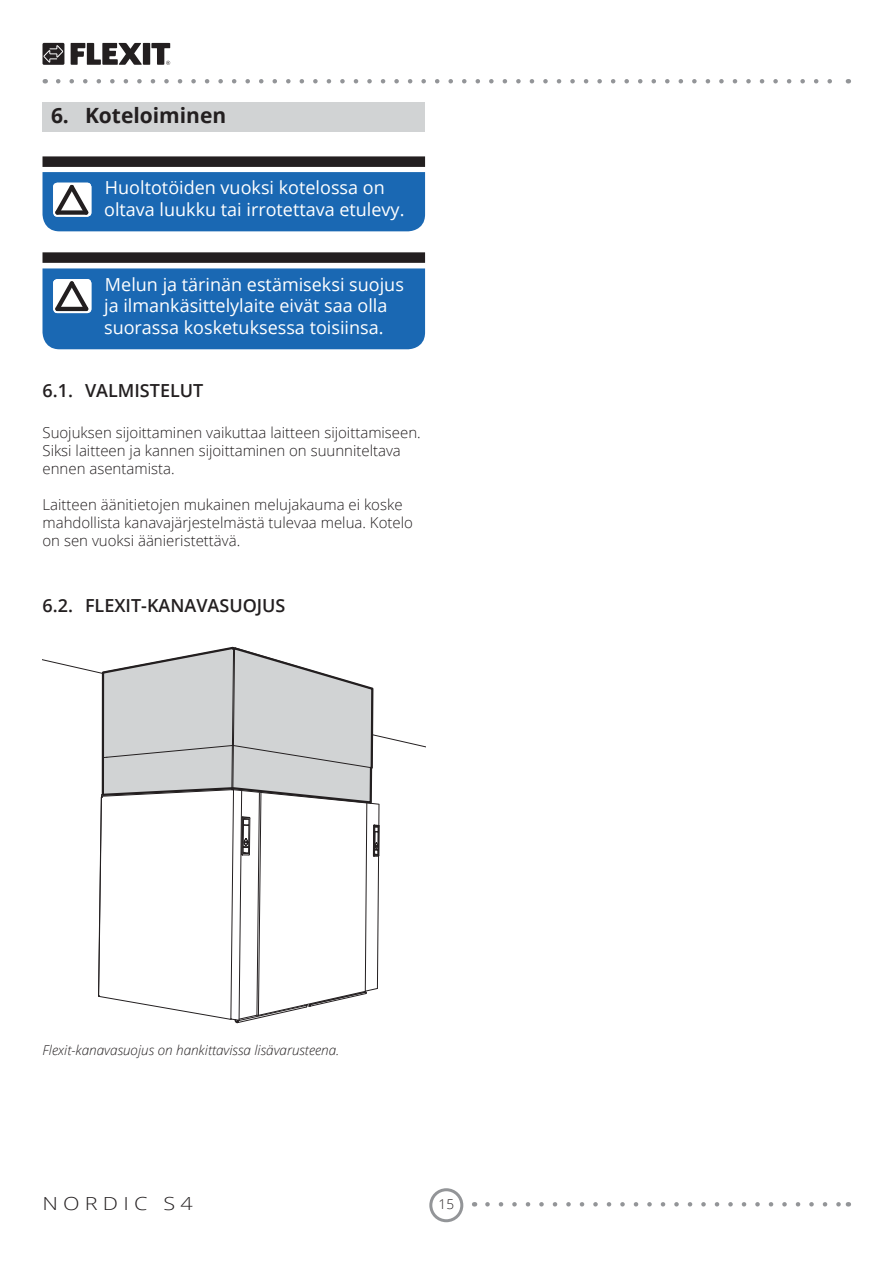
<style>
.page{position:relative;width:893px;height:1263px;background:#fff}
.page>*{position:absolute;margin:0;border:0;box-sizing:border-box;transform-origin:0 0}
.t1{font:700 21px "Open Sans";color:#231f20}
.t2{font:18px/21.6px "Open Sans";color:#fff}
.t3{font:600 18px "Open Sans";color:#231f20}
.t4{font:300 18px "Open Sans";letter-spacing:.24em;color:#231f20;scale:1.2 1}
.t5{font:300 15px/18px "Open Sans";color:#231f20}
.t6{font:italic 300 13.5px "Open Sans";color:#231f20}
.t7{font:300 13.5px "Open Sans";color:#231f20}
</style>
<div class="page">
<div style="left:429px;top:1188px;width:34px;height:34px;border:3px solid #939598;border-radius:50%"></div>
<svg style="left:487px;top:1202px;width:354px;height:5px"></svg>
<svg style="left:71px;top:43px;width:99px;height:22px"></svg>
<div style="left:42px;top:43px;width:22px;height:22px;background:#231f20"></div>
<svg style="left:43px;top:45px;width:20px;height:18px"></svg>
<svg style="left:58px;top:79px;width:774px;height:4px"></svg>
<div style="left:42px;top:102px;width:383px;height:30px;background:#d1d3d4"></div>
<svg style="left:42px;top:172px;width:383px;height:59px;background:#256eb4"></svg>
<div style="left:42px;top:156px;width:383px;height:11px;background:#231f20"></div>
<div style="left:42px;top:268px;width:383px;height:81px;background:#1a68b3"></div>
<div style="left:42px;top:252px;width:383px;height:11px;background:#231f20"></div>
<svg style="left:42px;top:646px;width:383px;height:378px"></svg>
<h1 class="t1" style="left:51px;top:100px;width:177px">6. Koteloiminen</h1>
<p class="t2" style="left:104px;top:177px;width:302px">Huoltotöiden vuoksi kotelossa on oltava luukku tai irrotettava etulevy.</p>
<p class="t2" style="left:104px;top:273px;width:301px">Melun ja tärinän estämiseksi suojus ja ilmankäsittelylaite eivät saa olla suorassa kosketuksessa toisiinsa.</p>
<p class="t3" style="left:43px;top:378px;width:162px">6.1. VALMISTELUT</p>
<p class="t5" style="left:43px;top:423px;width:380px">Suojuksen sijoittaminen vaikuttaa laitteen sijoittamiseen.<br>Siksi laitteen ja kannen sijoittaminen on suunniteltava ennen asentamista.</p>
<p class="t5" style="left:43px;top:495px;width:372px">Laitteen äänitietojen mukainen melujakauma ei koske mahdollista kanavajärjestelmästä tulevaa melua. Kotelo on sen vuoksi äänieristettävä.</p>
<p class="t3" style="left:43px;top:592px;width:244px">6.2. FLEXIT-KANAVASUOJUS</p>
<p class="t6" style="left:43px;top:1040px;width:298px">Flexit-kanavasuojus on hankittavissa lisävarusteena.</p>
<p class="t4" style="left:43px;top:1190px;width:127px">NORDIC S4</p>
<p class="t7" style="left:439px;top:1195px;width:17px">15</p>
</div>
